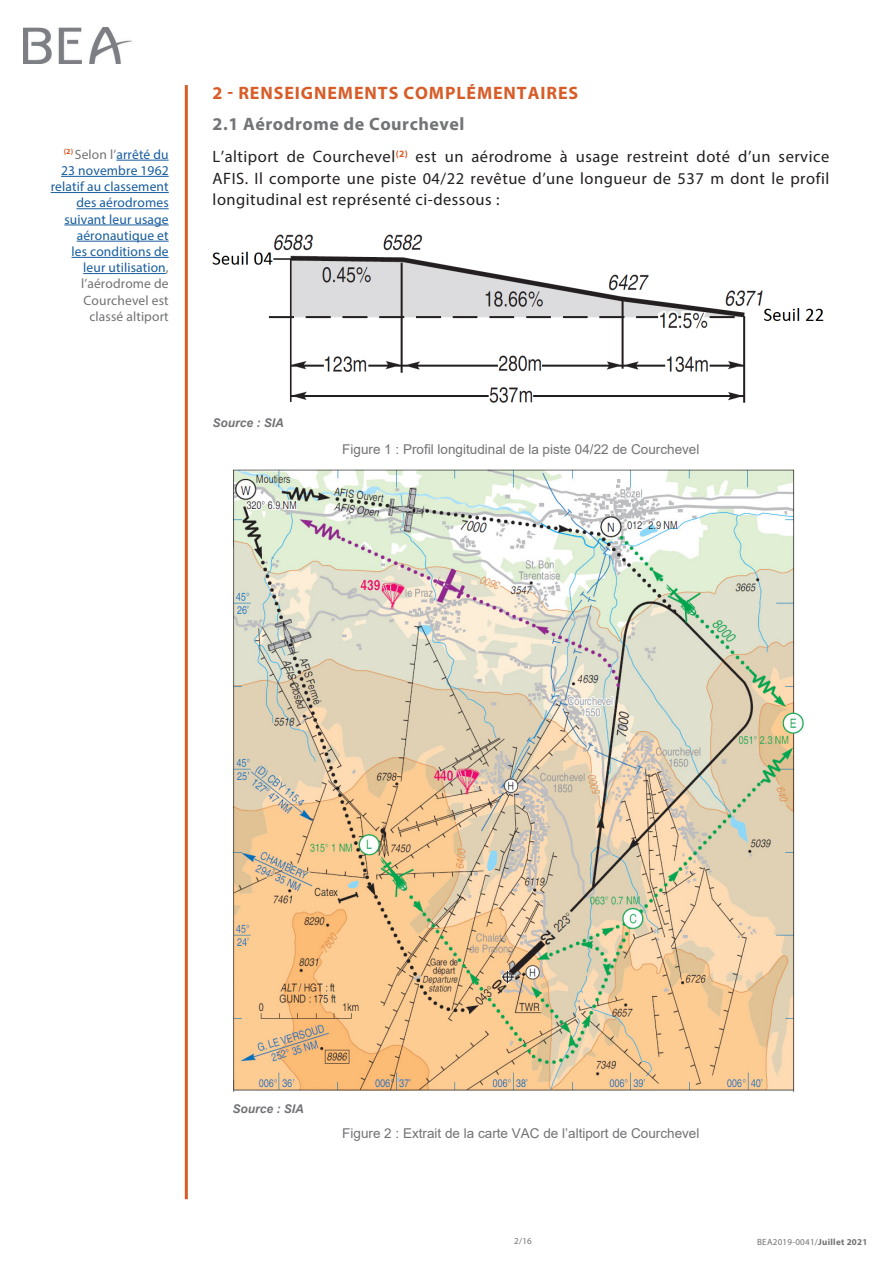
<style>
.page{position:relative;width:893px;height:1263px;background:#fff}
.page>*{position:absolute;margin:0;border:0;box-sizing:border-box;transform-origin:0 0}
.Titre_1{font:700 18px "Myriad Pro";letter-spacing:.05em;color:#d75c28}
.Titre_2{font:700 18px "Myriad Pro";letter-spacing:.03em;color:#727477}
.t1{font:16.5px/21.6px "Myriad Pro";letter-spacing:.03em;color:#231f20;text-align:justify}
.Note{font:13.5px/16.2px "Myriad Pro";letter-spacing:.01em;color:#175d9e;text-align:right}
.Légende{font:13.5px "Arial";color:#717275}
.Légende-2{font:italic 700 12px "Arial";color:#717275}
.t2{font:9px "Myriad Pro";letter-spacing:.03em;color:#717275}
.s1{color:#717275}
.s2{font-weight:700}
</style>
<div class="page">
<hr style="left:185px;top:85px;width:3px;height:1114px;background:#d75c28">
<img style="left:23px;top:28px;width:109px;height:36px">
<img style="left:213px;top:234px;width:611px;height:169px">
<img style="left:234px;top:469px;width:570px;height:622px">
<hr style="left:116px;top:160px;width:53px;height:1px;background:#175d9e">
<hr style="left:61px;top:176px;width:108px;height:1px;background:#175d9e">
<hr style="left:51px;top:192px;width:118px;height:1px;background:#175d9e">
<hr style="left:76px;top:208px;width:93px;height:1px;background:#175d9e">
<hr style="left:64px;top:225px;width:105px;height:1px;background:#175d9e">
<hr style="left:77px;top:241px;width:92px;height:1px;background:#175d9e">
<hr style="left:72px;top:257px;width:97px;height:1px;background:#175d9e">
<hr style="left:83px;top:273px;width:83px;height:1px;background:#175d9e">
<p class="Note" style="left:51px;top:146px;width:119px"><sup>(2)</sup> <span class="s1">Selon l’</span>arrêté du<br>23 novembre 1962 relatif au classement des aérodromes suivant leur usage aéronautique et<br>les conditions de leur utilisation<span class="s1">, l’aérodrome de<br>Courchevel est classé altiport</span></p>
<p class="Titre_1" style="left:213px;top:81px;width:367px">2 - RENSEIGNEMENTS COMPLÉMENTAIRES</p>
<p class="Titre_2" style="left:213px;top:112px;width:253px">2.1 Aérodrome de Courchevel</p>
<p class="t1" style="left:213px;top:145px;width:618px">L’altiport de Courchevel<sup>(2)</sup> est un aérodrome à usage restreint doté d’un service AFIS. Il comporte une piste 04/22 revêtue d’une longueur de 537 m dont le profil longitudinal est représenté ci-dessous :</p>
<p class="Légende-2" style="left:213px;top:415px;width:73px">Source : SIA</p>
<p class="Légende" style="left:342px;top:440px;width:359px">Figure 1 : Profil longitudinal de la piste 04/22 de Courchevel</p>
<p class="Légende-2" style="left:233px;top:1101px;width:73px">Source : SIA</p>
<p class="Légende" style="left:342px;top:1123px;width:359px">Figure 2 : Extrait de la carte VAC de l’altiport de Courchevel</p>
<p class="t2" style="left:514px;top:1236px;width:19px">2/16</p>
<p class="t2" style="left:757px;top:1236px;width:112px">BEA2019-0041/<span class="s2">Juillet 2021</span></p>
</div>
